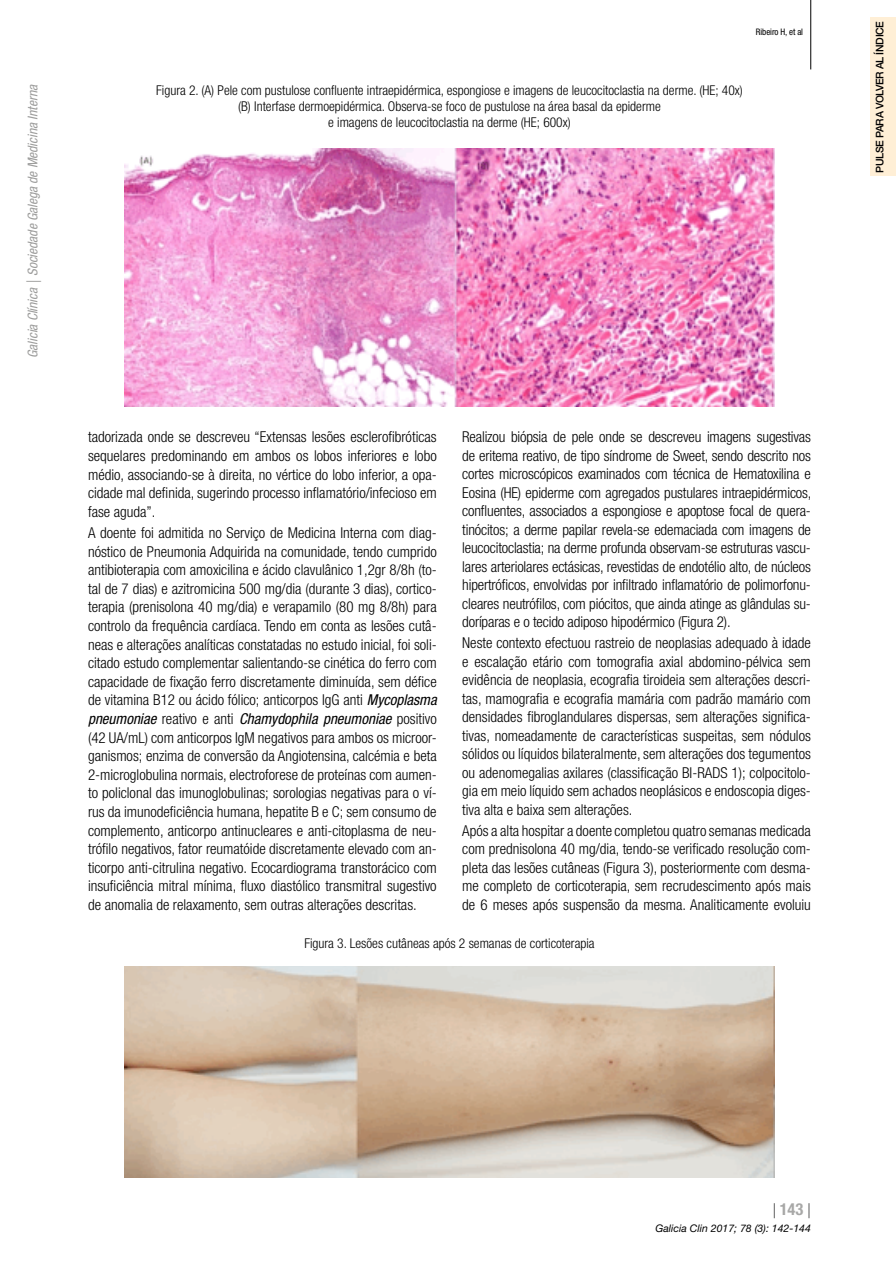
<style>
.page{position:relative;width:896px;height:1263px;background:#fff}
.page>*{position:absolute;margin:0;border:0;box-sizing:border-box;transform-origin:0 0}
.t1{font:700 condensed 16.5px "Helvetica Neue LT Std";color:#a8a8a7}
.t2{font:300 condensed 15px/18.6px "Helvetica Neue LT Std";color:#000;text-align:justify}
.t3{font:300 condensed 13.5px/16.2px "Helvetica Neue LT Std";color:#000;text-align:center}
.t4{font:italic condensed 13.5px "Helvetica Neue LT Std";color:#9d9d9c}
.t5{font:italic 10.5px "Helvetica Neue LT Std";color:#000}
.t6{font:500 10.5px "Helvetica Neue LT Std";letter-spacing:-.03em;color:#000}
.t7{font:condensed 9px "Helvetica Neue LT Std";letter-spacing:-.01em;color:#000}
.s1{font-weight:400;font-style:italic}
.s2{font-weight:100;font-stretch:normal;font-size:15px;color:#000}
</style>
<div class="page">
<div style="left:870px;top:17px;width:26px;height:159px;background:#ffefd6"></div>
<img style="left:125px;top:148px;width:649px;height:258px">
<img style="left:125px;top:967px;width:649px;height:211px">
<hr style="left:810px;top:0;width:1px;height:69px;background:#000">
<p class="t4" style="left:25px;top:358px;width:275px;rotate:-90deg">Galicia Clínica | Sociedade Galega de Medicina Interna</p>
<p class="t7" style="left:756px;top:27px;width:49px">Ribeiro H, et al</p>
<p class="t3" style="left:156px;top:82px;width:588px">Figura 2. (A) Pele com pustulose confluente intraepidérmica, espongiose e imagens de leucocitoclastia na derme. (HE; 40x) (B) Interfase dermoepidérmica. Observa-se foco de pustulose na área basal da epiderme<br>e imagens de leucocitoclastia na derme (HE; 600x)</p>
<p class="t2" style="left:88px;top:428px;width:350px">tadorizada onde se descreveu “Extensas lesões esclerofibróticas sequelares predominando em ambos os lobos inferiores e lobo médio, associando-se à direita, no vértice do lobo inferior, a opa&shy;cidade mal definida, sugerindo processo inflamatório/infecioso em fase aguda”.</p>
<p class="t2" style="left:88px;top:523px;width:350px">A doente foi admitida no Serviço de Medicina Interna com diag&shy;nóstico de Pneumonia Adquirida na comunidade, tendo cumprido antibioterapia com amoxicilina e ácido clavulânico 1,2gr 8/8h (to&shy;tal de 7 dias) e azitromicina 500 mg/dia (durante 3 dias), cortico&shy;terapia (prenisolona 40 mg/dia) e verapamilo (80 mg 8/8h) para controlo da frequência cardíaca. Tendo em conta as lesões cutâ&shy;neas e alterações analíticas constatadas no estudo inicial, foi soli&shy;citado estudo complementar salientando-se cinética do ferro com capacidade de fixação ferro discretamente diminuída, sem défice de vitamina B12 ou ácido fólico; anticorpos IgG anti <span class="s1">Mycoplasma pneumoniae</span> reativo e anti <span class="s1">Chamydophila pneumoniae</span> positivo (42 UA/mL) com anticorpos IgM negativos para ambos os microor&shy;ganismos; enzima de conversão da Angiotensina, calcémia e beta 2-microglobulina normais, electroforese de proteínas com aumen&shy;to policlonal das imunoglobulinas; sorologias negativas para o ví&shy;rus da imunodeficiência humana, hepatite B e C; sem consumo de complemento, anticorpo antinucleares e anti-citoplasma de neu&shy;trófilo negativos, fator reumatóide discretamente elevado com an&shy;ticorpo anti-citrulina negativo. Ecocardiograma transtorácico com insuficiência mitral mínima, fluxo diastólico transmitral sugestivo de anomalia de relaxamento, sem outras alterações descritas.</p>
<p class="t2" style="left:462px;top:428px;width:351px">Realizou biópsia de pele onde se descreveu imagens sugestivas de eritema reativo, de tipo síndrome de Sweet, sendo descrito nos cortes microscópicos examinados com técnica de Hematoxilina e Eosina (HE) epiderme com agregados pustulares intraepidérmicos, confluentes, associados a espongiose e apoptose focal de quera&shy;tinócitos; a derme papilar revela-se edemaciada com imagens de leucocitoclastia; na derme profunda observam-se estruturas vascu&shy;lares arteriolares ectásicas, revestidas de endotélio alto, de núcleos hipertróficos, envolvidas por infiltrado inflamatório de polimorfonu&shy;cleares neutrófilos, com piócitos, que ainda atinge as glândulas su&shy;doríparas e o tecido adiposo hipodérmico (Figura 2).</p>
<p class="t2" style="left:462px;top:634px;width:350px">Neste contexto efectuou rastreio de neoplasias adequado à idade e escalação etário com tomografia axial abdomino-pélvica sem evidência de neoplasia, ecografia tiroideia sem alterações descri&shy;tas, mamografia e ecografia mamária com padrão mamário com densidades fibroglandulares dispersas, sem alterações significa&shy;tivas, nomeadamente de características suspeitas, sem nódulos sólidos ou líquidos bilateralmente, sem alterações dos tegumentos ou adenomegalias axilares (classificação BI-RADS 1); colpocitolo&shy;gia em meio líquido sem achados neoplásicos e endoscopia diges&shy;tiva alta e baixa sem alterações.</p>
<p class="t2" style="left:462px;top:821px;width:350px">Após a alta hospitar a doente completou quatro semanas medicada com prednisolona 40 mg/dia, tendo-se verificado resolução com&shy;pleta das lesões cutâneas (Figura 3), posteriormente com desma&shy;me completo de corticoterapia, sem recrudescimento após mais de 6 meses após suspensão da mesma. Analiticamente evoluiu</p>
<p class="t3" style="left:304px;top:934px;width:292px">Figura 3. Lesões cutâneas após 2 semanas de corticoterapia</p>
<p class="t6" style="left:873px;top:173px;width:153px;rotate:-90deg">PULSE PARA VOLVER AL ÍNDICE</p>
<p class="t1" style="left:773px;top:1199px;width:40px"><span class="s2">|</span> 143 <span class="s2">|</span></p>
<p class="t5" style="left:655px;top:1222px;width:157px">Galicia Clin 2017; 78 (3): 142-144</p>
</div>
